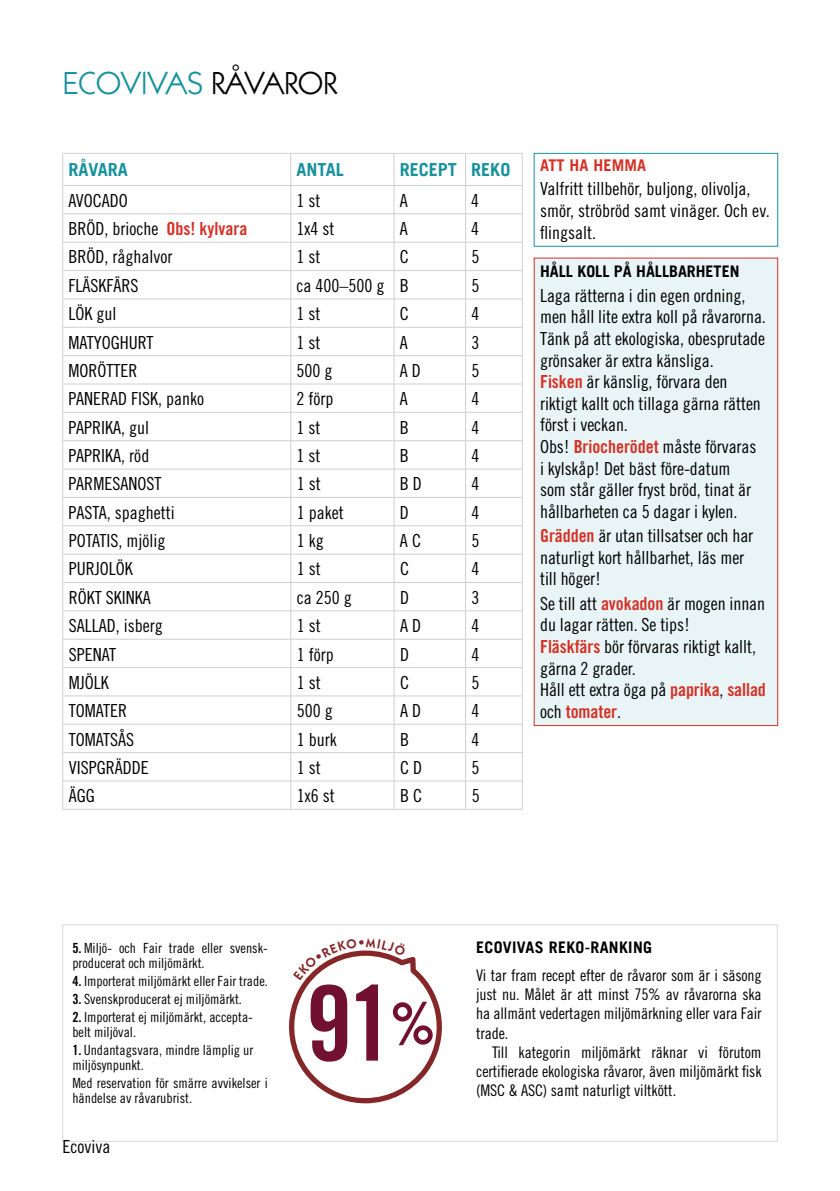
<style>
.page{position:relative;width:840px;height:1191px;background:#fff}
.page>*{position:absolute;margin:0;border:0;box-sizing:border-box;transform-origin:0 0}
.t1{font:104px "Trade Gothic Bold Cond Twenty";color:#721031}
.t2{font:32px "ITC Kabel Std";color:#17929d}
.t3{font:18px/21.6px "Trade Gothic Cond Eighteen";letter-spacing:-.005em;color:#000}
.t4{font:700 18px "Trade Gothic LT";color:#17929d}
.t5{font:18px "Trade Gothic Bold Cond Twenty";letter-spacing:-.005em;color:#d53126}
.t6{font:700 16.2px "Trade Gothic LT";letter-spacing:.01em;color:#d53126}
.t7{font:16px/19.2px "Trade Gothic Cond Eighteen";letter-spacing:-.005em;color:#000;text-align:justify}
.t8{font:700 16px "Trade Gothic LT";color:#000}
.t9{font:700 16px "Trade Gothic LT";letter-spacing:.02em;color:#000}
.t10{font:14px/15px "Trade Gothic Cond Eighteen";color:#000}
.s1{color:#000}
.s2{font-family:"Trade Gothic Bold Cond Twenty";color:#d53126}
.s3{font-family:"Trade Gothic Cond Eighteen";color:#000}
.s4{font-family:"Trade Gothic Bold Cond Twenty"}
</style>
<div class="page">
<div style="left:62px;top:924px;width:715px;height:217px;border:1px solid #dadada"></div>
<hr style="left:62px;top:809px;width:228px;height:1px;background:#d0d0d0">
<hr style="left:290px;top:809px;width:104px;height:1px;background:#d0d0d0">
<hr style="left:394px;top:809px;width:71px;height:1px;background:#d0d0d0">
<hr style="left:465px;top:809px;width:57px;height:1px;background:#d0d0d0">
<svg style="left:62px;top:153px;width:460px;height:656px"></svg>
<hr style="left:394px;top:752px;width:71px;height:1px;background:#d0d0d0">
<hr style="left:465px;top:752px;width:57px;height:1px;background:#d0d0d0">
<div style="left:533px;top:153px;width:244px;height:93px;border:1px solid #17929d"></div>
<div style="left:534px;top:258px;width:243px;height:467px;background:#e8f4f5"></div>
<svg style="left:289px;top:950px;width:153px;height:153px"></svg>
<h2 class="t2" style="left:62px;top:64px;width:276px">ECOVIVAS <span class="s1">RÅVAROR</span></h2>
<p class="t4" style="left:68px;top:158px;width:61px">RÅVARA</p>
<p class="t4" style="left:296px;top:158px;width:49px">ANTAL</p>
<p class="t4" style="left:399px;top:158px;width:112px">RECEPT REKO</p>
<p class="t3" style="left:68px;top:189px;width:61px">AVOCADO</p>
<p class="t3" style="left:296px;top:189px;width:25px">1 st</p>
<p class="t3" style="left:399px;top:189px;width:9px">A</p>
<p class="t3" style="left:471px;top:189px;width:9px">4</p>
<p class="t3" style="left:68px;top:218px;width:180px">BRÖD, brioche <span class="s2">Obs! kylvara</span></p>
<p class="t3" style="left:296px;top:218px;width:39px">1x4 st</p>
<p class="t3" style="left:399px;top:218px;width:9px">A</p>
<p class="t3" style="left:471px;top:218px;width:9px">4</p>
<p class="t3" style="left:68px;top:246px;width:105px">BRÖD, råghalvor</p>
<p class="t3" style="left:296px;top:246px;width:25px">1 st</p>
<p class="t3" style="left:399px;top:246px;width:10px">C</p>
<p class="t3" style="left:471px;top:246px;width:9px">5</p>
<p class="t3" style="left:68px;top:274px;width:71px">FLÄSKFÄRS</p>
<p class="t3" style="left:296px;top:274px;width:114px">ca 400–500 g B</p>
<p class="t3" style="left:471px;top:274px;width:9px">5</p>
<p class="t3" style="left:68px;top:303px;width:49px">LÖK gul</p>
<p class="t3" style="left:296px;top:303px;width:25px">1 st</p>
<p class="t3" style="left:399px;top:303px;width:10px">C</p>
<p class="t3" style="left:471px;top:303px;width:9px">4</p>
<p class="t3" style="left:68px;top:331px;width:87px">MATYOGHURT</p>
<p class="t3" style="left:296px;top:331px;width:25px">1 st</p>
<p class="t3" style="left:399px;top:331px;width:9px">A</p>
<p class="t3" style="left:471px;top:331px;width:9px">3</p>
<p class="t3" style="left:68px;top:359px;width:70px">MORÖTTER</p>
<p class="t3" style="left:296px;top:359px;width:37px">500 g</p>
<p class="t3" style="left:399px;top:359px;width:22px">A D</p>
<p class="t3" style="left:471px;top:359px;width:9px">5</p>
<p class="t3" style="left:69px;top:388px;width:137px">PANERAD FISK, panko</p>
<p class="t3" style="left:296px;top:388px;width:38px">2 förp</p>
<p class="t3" style="left:399px;top:388px;width:9px">A</p>
<p class="t3" style="left:471px;top:388px;width:9px">4</p>
<p class="t3" style="left:69px;top:416px;width:82px">PAPRIKA, gul</p>
<p class="t3" style="left:296px;top:416px;width:25px">1 st</p>
<p class="t3" style="left:399px;top:416px;width:10px">B</p>
<p class="t3" style="left:471px;top:416px;width:9px">4</p>
<p class="t3" style="left:69px;top:444px;width:82px">PAPRIKA, röd</p>
<p class="t3" style="left:296px;top:444px;width:25px">1 st</p>
<p class="t3" style="left:399px;top:444px;width:10px">B</p>
<p class="t3" style="left:471px;top:444px;width:9px">4</p>
<p class="t3" style="left:69px;top:473px;width:94px">PARMESANOST</p>
<p class="t3" style="left:296px;top:473px;width:25px">1 st</p>
<p class="t3" style="left:400px;top:473px;width:23px">B D</p>
<p class="t3" style="left:471px;top:473px;width:9px">4</p>
<p class="t3" style="left:69px;top:501px;width:107px">PASTA, spaghetti</p>
<p class="t3" style="left:296px;top:501px;width:48px">1 paket</p>
<p class="t3" style="left:400px;top:501px;width:10px">D</p>
<p class="t3" style="left:471px;top:501px;width:9px">4</p>
<p class="t3" style="left:69px;top:529px;width:98px">POTATIS, mjölig</p>
<p class="t3" style="left:296px;top:529px;width:28px">1 kg</p>
<p class="t3" style="left:400px;top:529px;width:22px">A C</p>
<p class="t3" style="left:471px;top:529px;width:9px">5</p>
<p class="t3" style="left:69px;top:558px;width:65px">PURJOLÖK</p>
<p class="t3" style="left:296px;top:558px;width:25px">1 st</p>
<p class="t3" style="left:400px;top:558px;width:10px">C</p>
<p class="t3" style="left:471px;top:558px;width:9px">4</p>
<p class="t3" style="left:69px;top:586px;width:83px">RÖKT SKINKA</p>
<p class="t3" style="left:296px;top:586px;width:56px">ca 250 g</p>
<p class="t3" style="left:400px;top:586px;width:10px">D</p>
<p class="t3" style="left:471px;top:586px;width:9px">3</p>
<p class="t3" style="left:69px;top:615px;width:95px">SALLAD, isberg</p>
<p class="t3" style="left:296px;top:615px;width:25px">1 st</p>
<p class="t3" style="left:400px;top:615px;width:22px">A D</p>
<p class="t3" style="left:471px;top:615px;width:9px">4</p>
<p class="t3" style="left:69px;top:643px;width:49px">SPENAT</p>
<p class="t3" style="left:296px;top:643px;width:38px">1 förp</p>
<p class="t3" style="left:400px;top:643px;width:10px">D</p>
<p class="t3" style="left:471px;top:643px;width:9px">4</p>
<p class="t3" style="left:69px;top:671px;width:41px">MJÖLK</p>
<p class="t3" style="left:296px;top:671px;width:25px">1 st</p>
<p class="t3" style="left:400px;top:671px;width:10px">C</p>
<p class="t3" style="left:471px;top:671px;width:9px">5</p>
<p class="t3" style="left:69px;top:700px;width:60px">TOMATER</p>
<p class="t3" style="left:296px;top:700px;width:37px">500 g</p>
<p class="t3" style="left:400px;top:700px;width:22px">A D</p>
<p class="t3" style="left:471px;top:700px;width:9px">4</p>
<p class="t3" style="left:69px;top:728px;width:67px">TOMATSÅS</p>
<p class="t3" style="left:297px;top:728px;width:41px">1 burk</p>
<p class="t3" style="left:400px;top:728px;width:10px">B</p>
<p class="t3" style="left:471px;top:728px;width:9px">4</p>
<p class="t3" style="left:69px;top:756px;width:81px">VISPGRÄDDE</p>
<p class="t3" style="left:297px;top:756px;width:25px">1 st</p>
<p class="t3" style="left:400px;top:756px;width:23px">C D</p>
<p class="t3" style="left:471px;top:756px;width:9px">5</p>
<p class="t3" style="left:69px;top:785px;width:27px">ÄGG</p>
<p class="t3" style="left:297px;top:785px;width:39px">1x6 st</p>
<p class="t3" style="left:400px;top:785px;width:23px">B C</p>
<p class="t3" style="left:471px;top:785px;width:9px">5</p>
<p class="t6" style="left:540px;top:155px;width:107px">ATT HA HEMMA</p>
<p class="t3" style="left:540px;top:178px;width:231px">Valfritt tillbehör, buljong, olivolja, smör, ströbröd samt vinäger. Och ev. flingsalt.</p>
<p class="t8" style="left:540px;top:262px;width:201px">HÅLL KOLL PÅ HÅLLBARHETEN</p>
<p class="t3" style="left:540px;top:284px;width:227px">Laga rätterna i din egen ordning, men håll lite extra koll på råvarorna.<br>Tänk på att ekologiska, obesprutade grönsaker är extra känsliga.<br><span class="s2">Fisken</span> är känslig, förvara den riktigt kallt och tillaga gärna rätten först i veckan.<br>Obs! <span class="s2">Briocherödet</span> måste förvaras<br>i kylskåp! Det bäst före-datum<br>som står gäller fryst bröd, tinat är hållbarheten ca 5 dagar i kylen.</p>
<p class="t3" style="left:540px;top:525px;width:214px"><span class="s2">Grädden</span> är utan tillsatser och har naturligt kort hållbarhet, läs mer till höger!</p>
<p class="t3" style="left:540px;top:592px;width:227px">Se till att <span class="s2">avokadon</span> är mogen innan du lagar rätten. Se tips!<br><span class="s2">Fläskfärs</span> bör förvaras riktigt kallt, gärna 2 grader.<br>Håll ett extra öga på <span class="s2">paprika</span>, <span class="s2">sallad</span></p>
<p class="t5" style="left:540px;top:700px;width:82px"><span class="s3">och</span> tomater<span class="s3">.</span></p>
<p class="t10" style="left:72px;top:940px;width:196px"><span class="s4">5.</span> Miljö- och Fair trade eller svensk&shy;producerat och miljömärkt.</p>
<p class="t10" style="left:72px;top:973px;width:197px"><span class="s4">4.</span> Importerat miljömärkt eller Fair trade.</p>
<p class="t10" style="left:72px;top:991px;width:171px"><span class="s4">3.</span> Svenskproducerat ej miljömärkt.</p>
<p class="t10" style="left:72px;top:1009px;width:182px"><span class="s4">2.</span> Importerat ej miljömärkt, accepta&shy;belt miljöval.</p>
<p class="t10" style="left:72px;top:1042px;width:182px"><span class="s4">1.</span> Undantagsvara, mindre lämplig ur miljösynpunkt.</p>
<p class="t10" style="left:72px;top:1074px;width:197px">Med reservation för smärre avvikelser i händelse av råvarubrist.</p>
<p class="t3" style="left:62px;top:1135px;width:49px">Ecoviva</p>
<h1 class="t1" style="left:305px;top:960px;width:131px">91<sup>%</sup></h1>
<p class="t9" style="left:476px;top:937px;width:177px">ECOVIVAS REKO-RANKING</p>
<p class="t7" style="left:476px;top:965px;width:287px">Vi tar fram recept efter de råvaror som är i säsong just nu. Målet är att minst 75% av råvarorna ska ha allmänt vedertagen miljömärkning eller vara Fair trade.</p>
<p class="t7" style="left:476px;top:1042px;width:287px;text-indent:16px">Till kategorin miljömärkt räknar vi förutom certifierade ekologiska råvaror, även miljömärkt fisk (MSC &amp; ASC) samt naturligt viltkött.</p>
</div>
